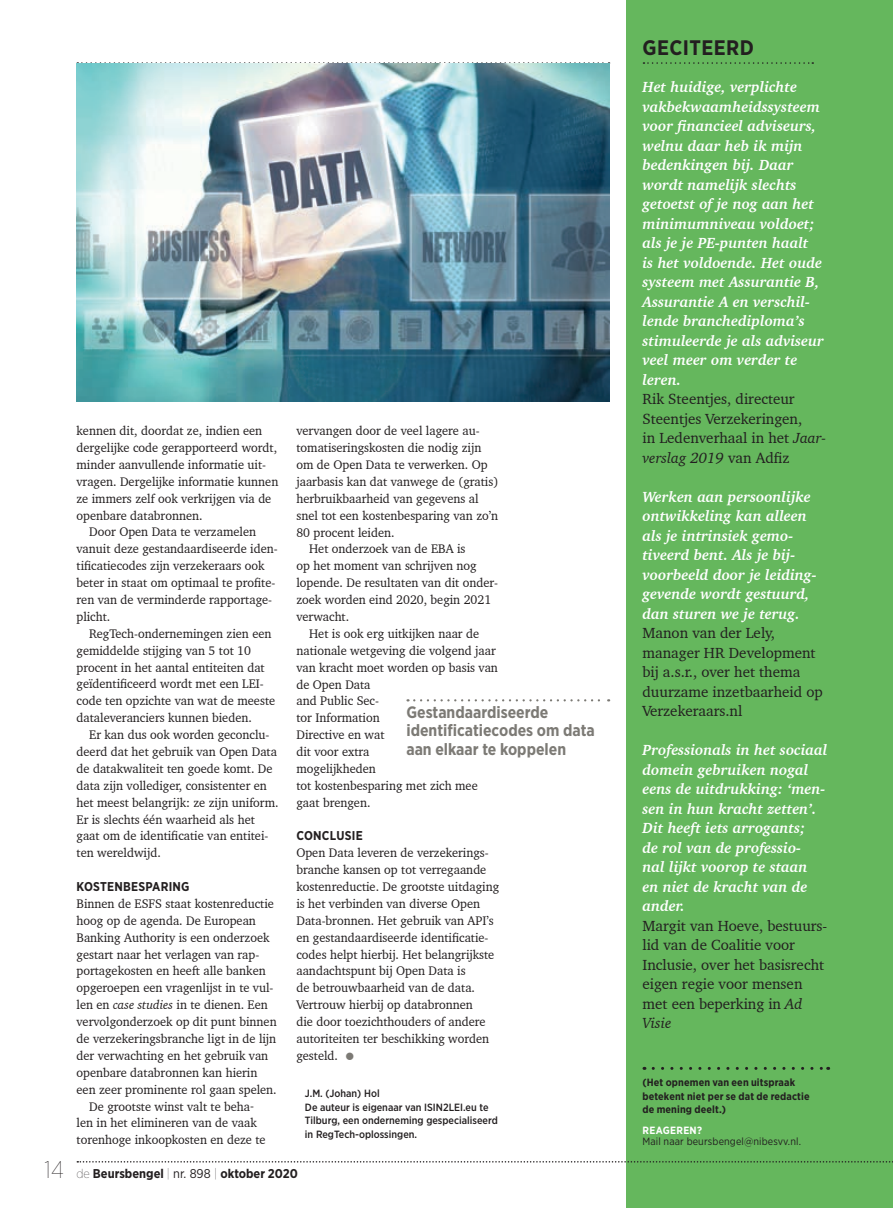
<style>
.page{position:relative;width:893px;height:1208px;background:#fff}
.page>*{position:absolute;margin:0;border:0;box-sizing:border-box;transform-origin:0 0}
.t1{font:700 21px "Gotham Narrow";letter-spacing:.02em;color:#231f20}
.t2{font:700 16.5px/18px "Gotham Narrow";color:#7c7a75}
.t3{font:italic 700 15px/19.5px "Charter BT Pro";color:#fff}
.t4{font:15px/19.5px "Charter BT Pro";color:#231f20}
.t5{font:12.75px/17px "Charter BT Pro";color:#231f20}
.t6{font:700 12.75px "Gotham Narrow";color:#231f20}
.t7{font:700 12.75px "Gotham Narrow";letter-spacing:.02em;color:#231f20}
.t8{font:500 10.5px/13.5px "Gotham Narrow";color:#231f20}
.t9{font:700 10.5px/13.5px "Gotham Narrow";letter-spacing:.01em;color:#231f20}
.t10{font:10.5px "Gotham Narrow";letter-spacing:.015em;color:#231f20}
.t11{font:700 10.5px "Gotham Narrow";letter-spacing:.03em;color:#fff}
.s1{font-style:italic}
.s2{color:#7c7a75}
.s3{font-weight:100;font-size:24px}
.s4{font-weight:100}
.s5{font-weight:400}
</style>
<div class="page">
<div style="left:626px;top:0;width:267px;height:1208px;background:#65b75d"></div>
<svg style="left:77px;top:1161px;width:816px;height:1px"></svg>
<svg style="left:77px;top:62px;width:532px;height:2px"></svg>
<svg style="left:653px;top:1066px;width:176px;height:3px"></svg>
<svg style="left:643px;top:62px;width:170px;height:2px"></svg>
<img style="left:77px;top:64px;width:532px;height:337px">
<svg style="left:414px;top:699px;width:195px;height:2px"></svg>
<p class="t5" style="left:77px;top:422px;width:187px">kennen dit, doordat ze, indien een</p>
<p class="t5" style="left:77px;top:439px;width:202px">dergelijke code gerapporteerd wordt,</p>
<p class="t5" style="left:77px;top:456px;width:191px">minder aanvullende informatie uit-</p>
<p class="t5" style="left:77px;top:473px;width:203px">vragen. Dergelijke informatie kunnen</p>
<p class="t5" style="left:77px;top:490px;width:196px">ze immers zelf ook verkrijgen via de</p>
<p class="t5" style="left:77px;top:507px;width:128px">openbare databronnen.</p>
<p class="t5" style="left:89px;top:523px;width:168px">Door Open Data te verzamelen</p>
<p class="t5" style="left:77px;top:540px;width:203px">vanuit deze gestandaardiseerde iden-</p>
<p class="t5" style="left:77px;top:557px;width:190px">tificatiecodes zijn verzekeraars ook</p>
<p class="t5" style="left:77px;top:574px;width:200px">beter in staat om optimaal te profite-</p>
<p class="t5" style="left:77px;top:591px;width:197px">ren van de verminderde rapportage-</p>
<p class="t5" style="left:77px;top:608px;width:35px">plicht.</p>
<p class="t5" style="left:89px;top:625px;width:184px">RegTech-ondernemingen zien een</p>
<p class="t5" style="left:77px;top:642px;width:176px">gemiddelde stijging van 5 tot 10</p>
<p class="t5" style="left:77px;top:658px;width:190px">procent in het aantal entiteiten dat</p>
<p class="t5" style="left:77px;top:675px;width:189px">geïdentificeerd wordt met een LEI-</p>
<p class="t5" style="left:77px;top:692px;width:200px">code ten opzichte van wat de meeste</p>
<p class="t5" style="left:77px;top:709px;width:177px">dataleveranciers kunnen bieden.</p>
<p class="t5" style="left:89px;top:726px;width:182px">Er kan dus ook worden geconclu-</p>
<p class="t5" style="left:77px;top:743px;width:202px">deerd dat het gebruik van Open Data</p>
<p class="t5" style="left:77px;top:760px;width:198px">de datakwaliteit ten goede komt. De</p>
<p class="t5" style="left:77px;top:777px;width:192px">data zijn vollediger, consistenter en</p>
<p class="t5" style="left:77px;top:793px;width:203px">het meest belangrijk: ze zijn uniform.</p>
<p class="t5" style="left:77px;top:810px;width:180px">Er is slechts één waarheid als het</p>
<p class="t5" style="left:77px;top:827px;width:193px">gaat om de identificatie van entitei-</p>
<p class="t5" style="left:77px;top:844px;width:86px">ten wereldwijd.</p>
<p class="t7" style="left:77px;top:878px;width:115px">KOSTENBESPARING</p>
<p class="t5" style="left:77px;top:895px;width:199px">Binnen de ESFS staat kostenreductie</p>
<p class="t5" style="left:77px;top:912px;width:181px">hoog op de agenda. De European</p>
<p class="t5" style="left:77px;top:928px;width:194px">Banking Authority is een onderzoek</p>
<p class="t5" style="left:77px;top:945px;width:184px">gestart naar het verlagen van rap-</p>
<p class="t5" style="left:77px;top:962px;width:191px">portagekosten en heeft alle banken</p>
<p class="t5" style="left:77px;top:979px;width:199px">opgeroepen een vragenlijst in te vul-</p>
<p class="t5" style="left:77px;top:996px;width:193px">len en <span class="s1">case studies</span> in te dienen. Een</p>
<p class="t5" style="left:77px;top:1013px;width:202px">vervolgonderzoek op dit punt binnen</p>
<p class="t5" style="left:77px;top:1030px;width:201px">de verzekeringsbranche ligt in de lijn</p>
<p class="t5" style="left:77px;top:1047px;width:193px">der verwachting en het gebruik van</p>
<p class="t5" style="left:77px;top:1063px;width:182px">openbare databronnen kan hierin</p>
<p class="t5" style="left:77px;top:1080px;width:202px">een zeer prominente rol gaan spelen.</p>
<p class="t5" style="left:89px;top:1097px;width:166px">De grootste winst valt te beha-</p>
<p class="t5" style="left:77px;top:1114px;width:182px">len in het elimineren van de vaak</p>
<p class="t5" style="left:77px;top:1131px;width:191px">torenhoge inkoopkosten en deze te</p>
<p class="t5" style="left:296px;top:422px;width:185px">vervangen door de veel lagere au-</p>
<p class="t5" style="left:296px;top:439px;width:186px">tomatiseringskosten die nodig zijn</p>
<p class="t5" style="left:296px;top:456px;width:193px">om de Open Data te verwerken. Op</p>
<p class="t5" style="left:296px;top:473px;width:204px">jaarbasis kan dat vanwege de (gratis)</p>
<p class="t5" style="left:296px;top:490px;width:184px">herbruikbaarheid van gegevens al</p>
<p class="t5" style="left:296px;top:507px;width:203px">snel tot een kostenbesparing van zo’n</p>
<p class="t5" style="left:296px;top:523px;width:100px">80 procent leiden.</p>
<p class="t5" style="left:309px;top:540px;width:158px">Het onderzoek van de EBA is</p>
<p class="t5" style="left:296px;top:557px;width:182px">op het moment van schrijven nog</p>
<p class="t5" style="left:296px;top:574px;width:203px">lopende. De resultaten van dit onder-</p>
<p class="t5" style="left:296px;top:591px;width:196px">zoek worden eind 2020, begin 2021</p>
<p class="t5" style="left:296px;top:608px;width:54px">verwacht.</p>
<p class="t5" style="left:309px;top:625px;width:171px">Het is ook erg uitkijken naar de</p>
<p class="t5" style="left:296px;top:642px;width:201px">nationale wetgeving die volgend jaar</p>
<p class="t5" style="left:296px;top:658px;width:203px">van kracht moet worden op basis van</p>
<p class="t5" style="left:296px;top:675px;width:76px">de Open Data</p>
<p class="t5" style="left:296px;top:692px;width:84px">and Public Sec-</p>
<p class="t5" style="left:296px;top:709px;width:85px">tor Information</p>
<p class="t5" style="left:296px;top:726px;width:90px">Directive en wat</p>
<p class="t5" style="left:296px;top:743px;width:75px">dit voor extra</p>
<p class="t5" style="left:296px;top:760px;width:81px">mogelijkheden</p>
<p class="t5" style="left:296px;top:777px;width:183px">tot kostenbesparing met zich mee</p>
<p class="t5" style="left:296px;top:793px;width:76px">gaat brengen.</p>
<p class="t7" style="left:296px;top:827px;width:68px">CONCLUSIE</p>
<p class="t5" style="left:296px;top:844px;width:204px">Open Data leveren de verzekerings&shy;branche kansen op tot verregaande kostenreductie. De grootste uitdaging is het verbinden van diverse Open Data-bronnen. Het gebruik van API’s en gestandaardiseerde identificatie&shy;codes helpt hierbij. Het belangrijkste aandachtspunt bij Open Data is<br>de betrouwbaarheid van de data.<br>Vertrouw hierbij op databronnen<br>die door toezichthouders of andere autoriteiten ter beschikking worden gesteld. <span class="s2">●</span></p>
<p class="t8" style="left:305px;top:1086px;width:194px">J.M. (Johan) Hol<br>De auteur is eigenaar van ISIN2LEI.eu te<br>Tilburg, een onderneming gespecialiseerd in RegTech-oplossingen.</p>
<p class="t2" style="left:406px;top:703px;width:190px">Gestandaardiseerde identificatiecodes om data aan elkaar te koppelen</p>
<p class="t6" style="left:45px;top:1165px;width:255px"><span class="s3">14</span> <span class="s4">de</span> Beursbengel <span class="s4">|</span> <span class="s5">nr. 898</span> <span class="s4">|</span> oktober 2020</p>
<h1 class="t1" style="left:642px;top:34px;width:113px">GECITEERD</h1>
<p class="t3" style="left:642px;top:77px;width:183px">Het huidige, verplichte vakbekwaamheidssysteem voor financieel adviseurs, welnu daar heb ik mijn bedenkingen bij. Daar wordt namelijk slechts getoetst of je nog aan het minimumniveau voldoet; als je je PE-punten haalt<br>is het voldoende. Het oude systeem met Assurantie B,<br>Assurantie A en verschil&shy;lende branchediploma’s stimuleerde je als adviseur veel meer om verder te leren.</p>
<p class="t4" style="left:642px;top:389px;width:185px">Rik Steentjes, directeur<br>Steentjes Verzekeringen,<br>in Ledenverhaal in het <span class="s1">Jaar&shy;verslag 2019</span> van Adfiz</p>
<p class="t3" style="left:642px;top:487px;width:176px">Werken aan persoonlijke ontwikkeling kan alleen als je intrinsiek gemo&shy;tiveerd bent. Als je bij&shy;voorbeeld door je leiding&shy;gevende wordt gestuurd, dan sturen we je terug.</p>
<p class="t4" style="left:642px;top:623px;width:182px">Manon van der Lely, manager HR Development bij a.s.r., over het thema duurzame inzetbaarheid op<br>Verzekeraars.nl</p>
<p class="t3" style="left:642px;top:740px;width:186px">Professionals in het sociaal domein gebruiken nogal eens de uitdrukking: ‘men&shy;sen in hun kracht zetten’.<br>Dit heeft iets arrogants;<br>de rol van de professio-<br>nal lijkt voorop te staan<br>en niet de kracht van de ander.</p>
<p class="t4" style="left:642px;top:916px;width:186px">Margit van Hoeve, bestuurs&shy;lid van de Coalitie voor<br>Inclusie, over het basisrecht eigen regie voor mensen met een beperking in <span class="s1">Ad<br>Visie</span></p>
<p class="t9" style="left:642px;top:1075px;width:169px">(Het opnemen van een uitspraak betekent niet per se dat de redactie de mening deelt.)</p>
<p class="t11" style="left:642px;top:1124px;width:61px">REAGEREN?</p>
<p class="t10" style="left:642px;top:1134px;width:160px">Mail naar beursbengel@nibesvv.nl.</p>
</div>
